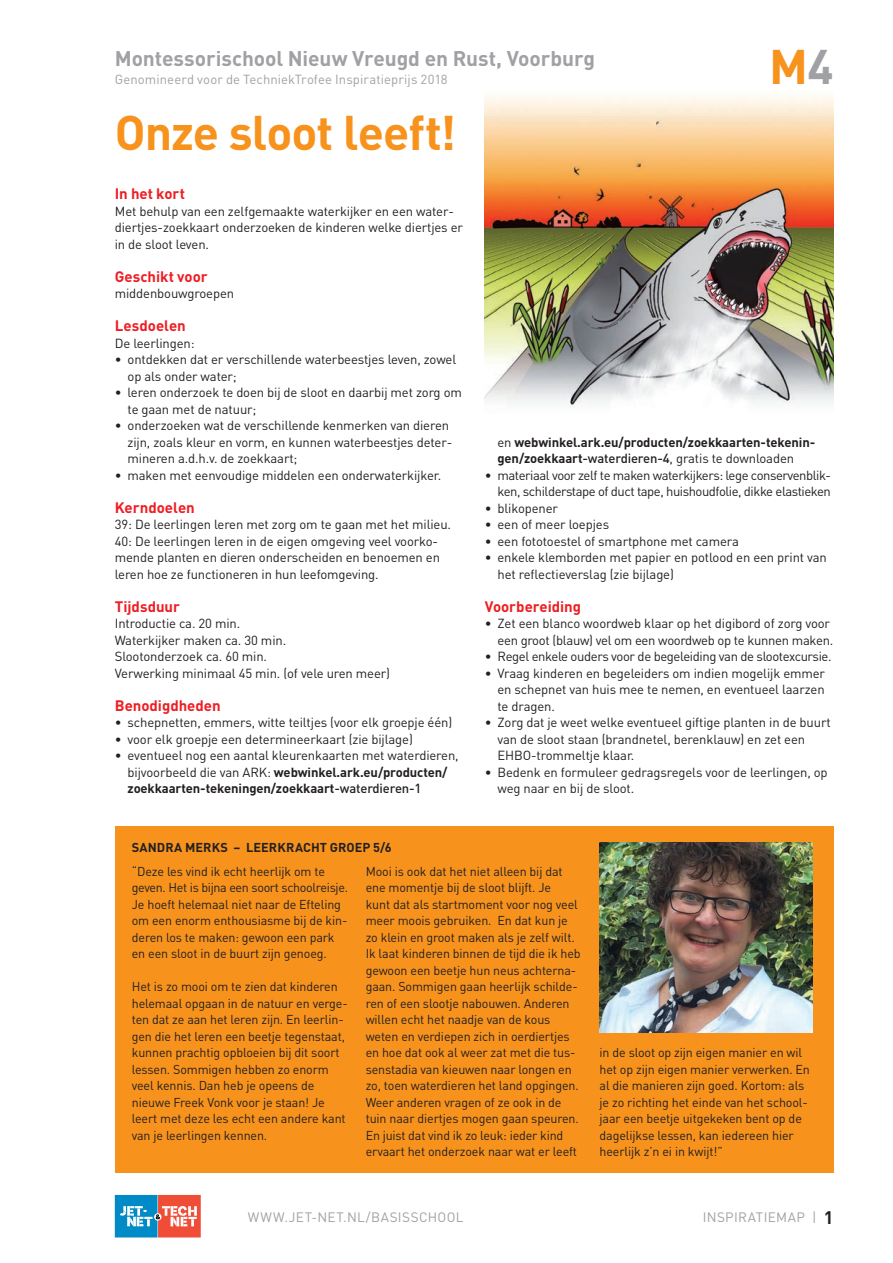
<style>
.page{position:relative;width:893px;height:1263px;background:#fff}
.page>*{position:absolute;margin:0;border:0;box-sizing:border-box;transform-origin:0 0}
.kop{font:700 48px "DIN";letter-spacing:-.02em;color:#f7931d}
._2__Platte_tekst{font:700 21px "DIN";letter-spacing:-.005em;color:#a0a1a5}
.Tussenkopje_10pt_roo{font:700 15px "DIN";color:#ee1d23}
.t1{font:13.5px "DIN";letter-spacing:.03em;color:#a0a1a5}
._2__Platte_tekst-2{font:13.05px/16.5px "DIN";letter-spacing:-.01em;color:#231f20}
._2__Platte_tekst-3{font:13.05px/16.5px "DIN";letter-spacing:-.035em;color:#231f20;text-align:right}
._2__Platte_tekst-4{font:700 13.05px/16.5px "DIN";letter-spacing:-.01em;color:#231f20}
._2__Platte_tekst-5{font:13.05px "DIN";letter-spacing:-.03em;color:#231f20}
._2__Platte_tekst-6{font:13.05px "DIN";letter-spacing:.005em;color:#a0a1a5}
._2__Platte_tekst-7{font:12.75px/16.5px "DIN";letter-spacing:-.01em;color:#231f20}
.Tussenkopje_10pt_roo-2{font:700 12.75px "DIN";letter-spacing:.005em;color:#231f20}
.s1{color:#a0a1a5}
.s2{font-weight:700}
.s3{font-weight:500}
.s4{font-weight:400}
.s5{font-weight:700;font-size:18px;color:#231f20}
</style>
<div class="page">
<svg style="left:115px;top:1195px;width:86px;height:42px;background:#8e8696"></svg>
<img style="left:485px;top:97px;width:348px;height:311px">
<div style="left:115px;top:826px;width:718px;height:347px;background:#f7931d"></div>
<img style="left:600px;top:843px;width:212px;height:189px">
<p class="_2__Platte_tekst" style="left:115px;top:44px;width:482px">Montessorischool Nieuw Vreugd en Rust, Voorburg</p>
<p class="_2__Platte_tekst-6" style="left:115px;top:71px;width:334px">Genomineerd voor de TechniekTrofee Inspiratieprijs 2018</p>
<p class="kop" style="left:115px;top:100px;width:343px">Onze sloot leeft!</p>
<p class="kop" style="left:769px;top:34px;width:66px">M<span class="s1">4</span></p>
<p class="Tussenkopje_10pt_roo" style="left:115px;top:184px;width:72px">In het kort</p>
<p class="_2__Platte_tekst-2" style="left:115px;top:203px;width:350px">Met behulp van een zelfgemaakte waterkijker en een water&shy;diertjes-zoekkaart onderzoeken de kinderen welke diertjes er in de sloot leven.</p>
<p class="Tussenkopje_10pt_roo" style="left:115px;top:266px;width:94px">Geschikt voor</p>
<p class="_2__Platte_tekst-2" style="left:115px;top:285px;width:121px">middenbouwgroepen</p>
<p class="Tussenkopje_10pt_roo" style="left:115px;top:316px;width:73px">Lesdoelen</p>
<p class="_2__Platte_tekst-2" style="left:115px;top:335px;width:81px">De leerlingen:</p>
<p class="_2__Platte_tekst-2" style="left:128px;top:351px;width:330px;text-indent:-13px">• ontdekken dat er verschillende waterbeestjes leven, zowel op als onder water;</p>
<p class="_2__Platte_tekst-2" style="left:128px;top:384px;width:336px;text-indent:-13px">• leren onderzoek te doen bij de sloot en daarbij met zorg om te gaan met de natuur;</p>
<p class="_2__Platte_tekst-2" style="left:128px;top:417px;width:326px;text-indent:-13px">• onderzoeken wat de verschillende kenmerken van dieren zijn, zoals kleur en vorm, en kunnen waterbeestjes deter&shy;mineren a.d.h.v. de zoekkaart;</p>
<p class="_2__Platte_tekst-2" style="left:115px;top:467px;width:328px">• maken met eenvoudige middelen een onderwaterkijker.</p>
<p class="Tussenkopje_10pt_roo" style="left:115px;top:497px;width:81px">Kerndoelen</p>
<p class="_2__Platte_tekst-2" style="left:115px;top:516px;width:338px">39: De leerlingen leren met zorg om te gaan met het milieu.</p>
<p class="_2__Platte_tekst-2" style="left:115px;top:533px;width:327px">40: De leerlingen leren in de eigen omgeving veel voorko&shy;mende planten en dieren onderscheiden en benoemen en leren hoe ze functioneren in hun leefomgeving.</p>
<p class="Tussenkopje_10pt_roo" style="left:115px;top:596px;width:67px">Tijdsduur</p>
<p class="_2__Platte_tekst-2" style="left:115px;top:615px;width:127px">Introductie ca. 20 min.</p>
<p class="_2__Platte_tekst-2" style="left:115px;top:632px;width:173px">Waterkijker maken ca. 30 min.</p>
<p class="_2__Platte_tekst-2" style="left:115px;top:648px;width:154px">Slootonderzoek ca. 60 min.</p>
<p class="_2__Platte_tekst-2" style="left:115px;top:665px;width:277px">Verwerking minimaal 45 min. (of vele uren meer)</p>
<p class="Tussenkopje_10pt_roo" style="left:115px;top:695px;width:107px">Benodigdheden</p>
<p class="_2__Platte_tekst-2" style="left:115px;top:714px;width:339px">• schepnetten, emmers, witte teiltjes (voor elk groepje één)</p>
<p class="_2__Platte_tekst-2" style="left:115px;top:731px;width:300px">• voor elk groepje een determineerkaart (zie bijlage)</p>
<p class="_2__Platte_tekst-2" style="left:128px;top:747px;width:333px;text-indent:-13px">• eventueel nog een aantal kleurenkaarten met waterdieren, bijvoorbeeld die van ARK: <span class="s2">webwinkel.ark.eu/producten/ zoekkaarten-tekeningen/zoekkaart</span><span class="s3">-waterdieren-1</span></p>
<p class="Tussenkopje_10pt_roo-2" style="left:132px;top:839px;width:261px">SANDRA MERKS – LEERKRACHT GROEP 5/6</p>
<p class="_2__Platte_tekst-4" style="left:497px;top:433px;width:319px"><span class="s4">en</span> webwinkel.ark.eu/producten/zoekkaarten-tekenin&shy;gen/zoekkaart<span class="s3">-waterdieren-4</span><span class="s4">, gratis te downloaden</span></p>
<p class="_2__Platte_tekst-3" style="left:485px;top:467px;width:348px">• materiaal voor zelf te maken waterkijkers: lege conservenblik&shy;ken, schilderstape of duct tape, huishoudfolie, dikke elastieken</p>
<p class="_2__Platte_tekst-2" style="left:485px;top:500px;width:75px">• blikopener</p>
<p class="_2__Platte_tekst-2" style="left:485px;top:516px;width:126px">• een of meer loepjes</p>
<p class="_2__Platte_tekst-2" style="left:485px;top:533px;width:256px">• een fototoestel of smartphone met camera</p>
<p class="_2__Platte_tekst-2" style="left:497px;top:549px;width:331px;text-indent:-13px">• enkele klemborden met papier en potlood en een print van het reflectieverslag (zie bijlage)</p>
<p class="Tussenkopje_10pt_roo" style="left:485px;top:596px;width:98px">Voorbereiding</p>
<p class="_2__Platte_tekst-2" style="left:485px;top:615px;width:350px;text-align:right">• Zet een blanco woordweb klaar op het digibord of zorg voor een groot (blauw) vel om een woordweb op te kunnen maken.</p>
<p class="_2__Platte_tekst-5" style="left:485px;top:649px;width:348px">• Regel enkele ouders voor de begeleiding van de slootexcursie.</p>
<p class="_2__Platte_tekst-2" style="left:497px;top:665px;width:329px;text-align:justify;text-indent:-13px">• Vraag kinderen en begeleiders om indien mogelijk emmer en schepnet van huis mee te nemen, en eventueel laarzen te dragen.</p>
<p class="_2__Platte_tekst-2" style="left:497px;top:714px;width:335px;text-indent:-13px">• Zorg dat je weet welke eventueel giftige planten in de buurt van de sloot staan (brandnetel, berenklauw) en zet een<br>EHBO-trommeltje klaar.</p>
<p class="_2__Platte_tekst-2" style="left:497px;top:764px;width:332px;text-indent:-13px">• Bedenk en formuleer gedragsregels voor de leerlingen, op weg naar en bij de sloot.</p>
<p class="_2__Platte_tekst-7" style="left:132px;top:863px;width:218px">“Deze les vind ik echt heerlijk om te geven. Het is bijna een soort schoolreisje.<br>Je hoeft helemaal niet naar de Efteling om een enorm enthousiasme bij de kin&shy;deren los te maken: gewoon een park en een sloot in de buurt zijn genoeg.</p>
<p class="_2__Platte_tekst-7" style="left:132px;top:978px;width:217px">Het is zo mooi om te zien dat kinderen helemaal opgaan in de natuur en verge&shy;ten dat ze aan het leren zijn. En leerlin&shy;gen die het leren een beetje tegenstaat, kunnen prachtig opbloeien bij dit soort lessen. Sommigen hebben zo enorm veel kennis. Dan heb je opeens de nieuwe Freek Vonk voor je staan! Je leert met deze les echt een andere kant van je leerlingen kennen.</p>
<p class="_2__Platte_tekst-7" style="left:366px;top:863px;width:217px">Mooi is ook dat het niet alleen bij dat ene momentje bij de sloot blijft. Je<br>kunt dat als startmoment voor nog veel meer moois gebruiken. En dat kun je zo klein en groot maken als je zelf wilt.<br>Ik laat kinderen binnen de tijd die ik heb gewoon een beetje hun neus achterna&shy;gaan. Sommigen gaan heerlijk schilde&shy;ren of een slootje nabouwen. Anderen willen echt het naadje van de kous weten en verdiepen zich in oerdiertjes en hoe dat ook al weer zat met die tus&shy;senstadia van kieuwen naar longen en zo, toen waterdieren het land opgingen.<br>Weer anderen vragen of ze ook in de tuin naar diertjes mogen gaan speuren.<br>En juist dat vind ik zo leuk: ieder kind ervaart het onderzoek naar wat er leeft</p>
<p class="_2__Platte_tekst-7" style="left:600px;top:1044px;width:212px">in de sloot op zijn eigen manier en wil het op zijn eigen manier verwerken. En al die manieren zijn goed. Kortom: als je zo richting het einde van het school&shy;jaar een beetje uitgekeken bent op de dagelijkse lessen, kan iedereen hier heerlijk z’n ei in kwijt!”</p>
<p class="t1" style="left:248px;top:1209px;width:217px">WWW.JET-NET.NL/BASISSCHOOL</p>
<p class="t1" style="left:703px;top:1210px;width:132px">INSPIRATIEMAP | <span class="s5">1</span></p>
</div>
